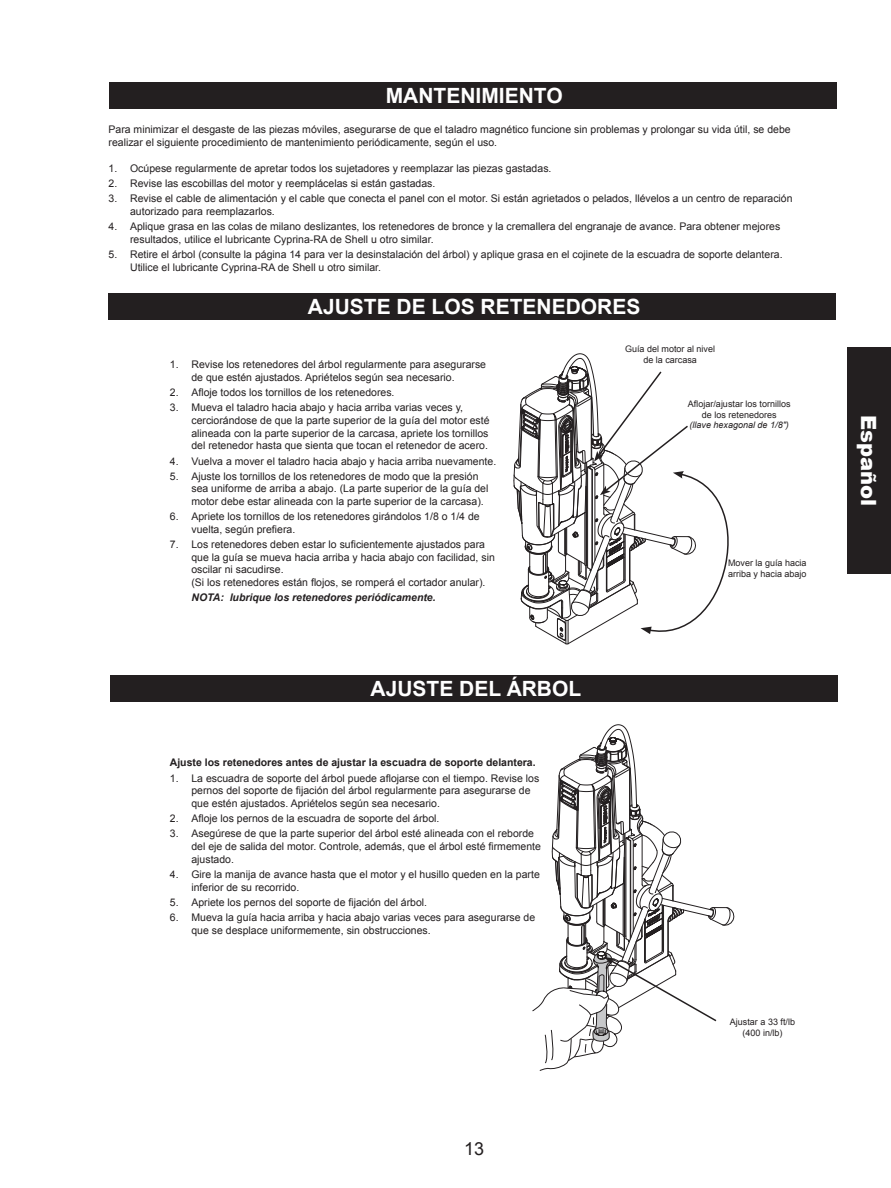
<style>
.page{position:relative;width:891px;height:1188px;background:#fff}
.page>*{position:absolute;margin:0;border:0;box-sizing:border-box;transform-origin:0 0}
.t1{font:700 21px "Arial";color:#fff}
.t2{font:900 21px "Arial";color:#fff}
.t3{font:18px "Arial";color:#231f20}
.t4{font:10.5px/12.6px "Arial";color:#231f20}
.t5{font:700 10.5px "Arial";color:#231f20}
.t6{font:italic 700 10.5px "Arial";color:#231f20}
.t7{font:9px/10.5px "Arial";color:#231f20;text-align:center}
.t8{font:italic 9px "Arial";color:#231f20}
</style>
<div class="page">
<div style="left:109px;top:82px;width:727px;height:27px;background:#231f20"></div>
<div style="left:109px;top:293px;width:727px;height:27px;background:#231f20"></div>
<div style="left:110px;top:675px;width:728px;height:27px;background:#231f20"></div>
<svg style="left:514px;top:353px;width:221px;height:718px"></svg>
<div style="left:847px;top:347px;width:44px;height:226px;background:#231f20"></div>
<h1 class="t1" style="left:386px;top:82px;width:178px">MANTENIMIENTO</h1>
<p class="t4" style="left:109px;top:123px;width:684px">Para minimizar el desgaste de las piezas móviles, asegurarse de que el taladro magnético funcione sin problemas y prolongar su vida útil, se debe realizar el siguiente procedimiento de mantenimiento periódicamente, según el uso.</p>
<p class="t4" style="left:109px;top:162px;width:444px">1. Ocúpese regularmente de apretar todos los sujetadores y reemplazar las piezas gastadas.</p>
<p class="t4" style="left:109px;top:177px;width:328px">2. Revise las escobillas del motor y reemplácelas si están gastadas.</p>
<p class="t4" style="left:130px;top:192px;width:664px;text-indent:-22px">3. Revise el cable de alimentación y el cable que conecta el panel con el motor. Si están agrietados o pelados, llévelos a un centro de reparación autorizado para reemplazarlos.</p>
<p class="t4" style="left:130px;top:220px;width:652px;text-indent:-22px">4. Aplique grasa en las colas de milano deslizantes, los retenedores de bronce y la cremallera del engranaje de avance. Para obtener mejores resultados, utilice el lubricante Cyprina-RA de Shell u otro similar.</p>
<p class="t4" style="left:130px;top:248px;width:654px;text-indent:-22px">5. Retire el árbol (consulte la página 14 para ver la desinstalación del árbol) y aplique grasa en el cojinete de la escuadra de soporte delantera.<br>Utilice el lubricante Cyprina-RA de Shell u otro similar.</p>
<h1 class="t1" style="left:308px;top:293px;width:334px">AJUSTE DE LOS RETENEDORES</h1>
<p class="t4" style="left:191px;top:358px;width:296px;text-indent:-22px">1. Revise los retenedores del árbol regularmente para asegurarse de que estén ajustados. Apriételos según sea necesario.</p>
<p class="t4" style="left:170px;top:386px;width:226px">2. Afloje todos los tornillos de los retenedores.</p>
<p class="t4" style="left:191px;top:402px;width:300px;text-indent:-22px">3. Mueva el taladro hacia abajo y hacia arriba varias veces y, cerciorándose de que la parte superior de la guía del motor esté alineada con la parte superior de la carcasa, apriete los tornillos del retenedor hasta que sienta que tocan el retenedor de acero.</p>
<p class="t4" style="left:170px;top:455px;width:328px">4. Vuelva a mover el taladro hacia abajo y hacia arriba nuevamente.</p>
<p class="t4" style="left:191px;top:470px;width:299px;text-indent:-22px">5. Ajuste los tornillos de los retenedores de modo que la presión sea uniforme de arriba a abajo. (La parte superior de la guía del motor debe estar alineada con la parte superior de la carcasa).</p>
<p class="t4" style="left:191px;top:510px;width:290px;text-indent:-22px">6. Apriete los tornillos de los retenedores girándolos 1/8 o 1/4 de vuelta, según prefiera.</p>
<p class="t4" style="left:191px;top:538px;width:305px;text-indent:-22px">7. Los retenedores deben estar lo suficientemente ajustados para que la guía se mueva hacia arriba y hacia abajo con facilidad, sin oscilar ni sacudirse.<br>(Si los retenedores están flojos, se romperá el cortador anular).</p>
<p class="t6" style="left:191px;top:591px;width:246px">NOTA: lubrique los retenedores periódicamente.</p>
<h1 class="t1" style="left:371px;top:675px;width:212px">AJUSTE DEL ÁRBOL</h1>
<p class="t5" style="left:170px;top:756px;width:367px">Ajuste los retenedores antes de ajustar la escuadra de soporte delantera.</p>
<p class="t4" style="left:191px;top:772px;width:349px;text-indent:-22px">1. La escuadra de soporte del árbol puede aflojarse con el tiempo. Revise los pernos del soporte de fijación del árbol regularmente para asegurarse de que estén ajustados. Apriételos según sea necesario.</p>
<p class="t4" style="left:170px;top:812px;width:271px">2. Afloje los pernos de la escuadra de soporte del árbol.</p>
<p class="t4" style="left:191px;top:828px;width:351px;text-indent:-22px">3. Asegúrese de que la parte superior del árbol esté alineada con el reborde del eje de salida del motor. Controle, además, que el árbol esté firmemente ajustado.</p>
<p class="t4" style="left:191px;top:868px;width:350px;text-indent:-22px">4. Gire la manija de avance hasta que el motor y el husillo queden en la parte inferior de su recorrido.</p>
<p class="t4" style="left:170px;top:896px;width:259px">5. Apriete los pernos del soporte de fijación del árbol.</p>
<p class="t4" style="left:191px;top:911px;width:345px;text-indent:-22px">6. Mueva la guía hacia arriba y hacia abajo varias veces para asegurarse de que se desplace uniformemente, sin obstrucciones.</p>
<h2 class="t3" style="left:464px;top:1137px;width:22px">13</h2>
<p class="t7" style="left:625px;top:344px;width:92px">Guía del motor al nivel de la carcasa</p>
<p class="t7" style="left:688px;top:399px;width:104px">Aflojar/ajustar los tornillos de los retenedores</p>
<p class="t8" style="left:690px;top:419px;width:101px">(llave hexagonal de 1/8")</p>
<p class="t7" style="left:728px;top:558px;width:80px;text-align:left">Mover la guía hacia arriba y hacia abajo</p>
<p class="t7" style="left:730px;top:1017px;width:67px">Ajustar a 33 ft/lb (400 in/lb)</p>
<h1 class="t2" style="left:884px;top:415px;width:93px;rotate:90deg">Español</h1>
</div>
